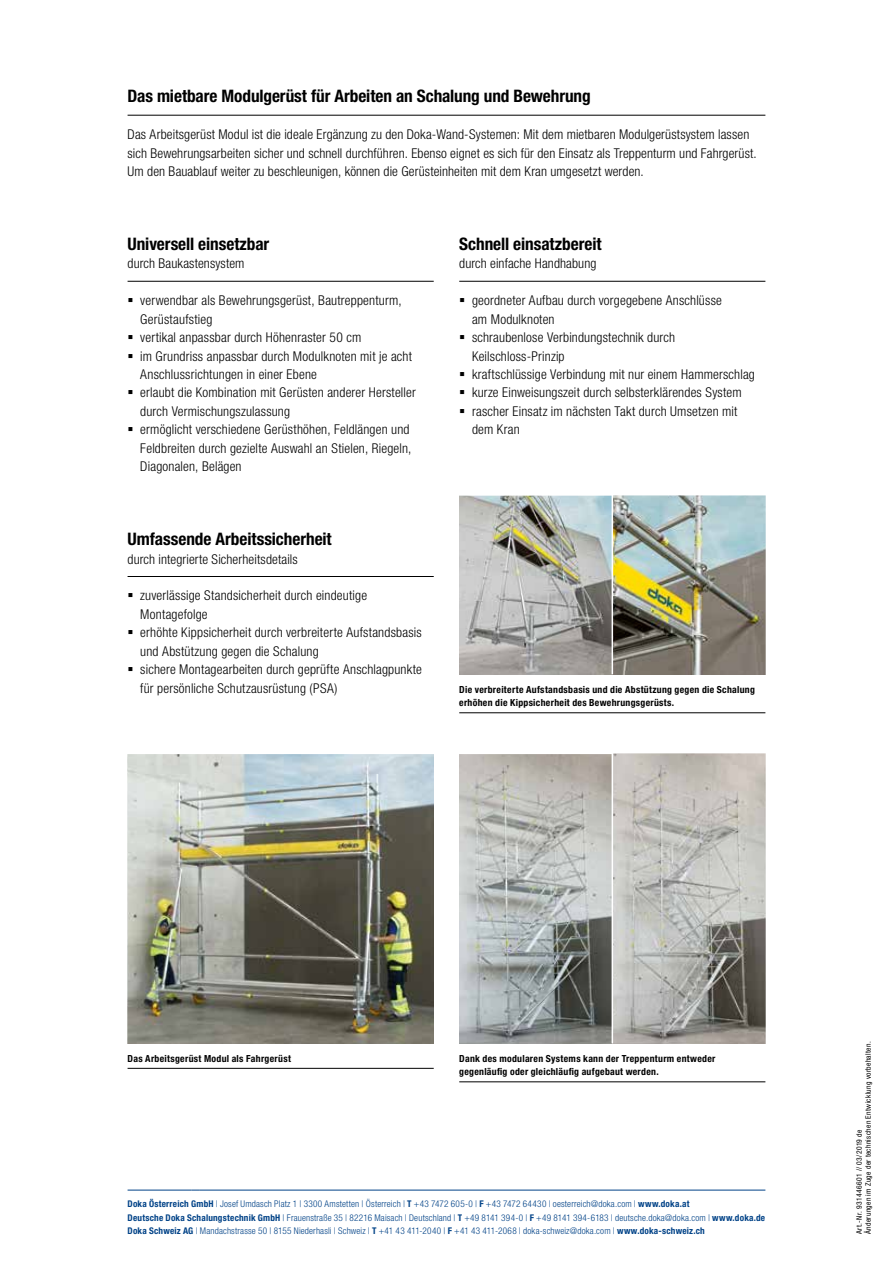
<style>
.page{position:relative;width:893px;height:1263px;background:#fff}
.page>*{position:absolute;margin:0;border:0;box-sizing:border-box;transform-origin:0 0}
.t1{font:700 condensed 17.25px "Helvetica Neue LTW1 G";letter-spacing:-.005em;color:#000}
.t2{font:300 condensed 13.5px/18.5px "Helvetica Neue LTW1 G";letter-spacing:.015em;color:#000}
.t3{font:700 condensed 9.75px/13.5px "Helvetica Neue LTW1 G";letter-spacing:.03em;color:#000}
.t4{font:300 condensed 9.3px/13.5px "Helvetica Neue LTW1 G";letter-spacing:.02em;color:#004287}
.t5{font:condensed 7.5px/9px "Helvetica Neue LTW1 G";letter-spacing:.04em;color:#000}
.s1{font-weight:700}
</style>
<div class="page">
<hr style="left:128px;top:115px;width:637px;height:1px;background:#000">
<hr style="left:128px;top:281px;width:306px;height:1px;background:#000">
<hr style="left:128px;top:576px;width:306px;height:1px;background:#000">
<hr style="left:459px;top:281px;width:306px;height:1px;background:#000">
<hr style="left:459px;top:712px;width:306px;height:1px;background:#000">
<hr style="left:459px;top:1081px;width:306px;height:1px;background:#000">
<hr style="left:128px;top:1068px;width:306px;height:1px;background:#000">
<svg style="left:459px;top:495px;width:153px;height:180px;background:#abada9"></svg>
<svg style="left:459px;top:754px;width:153px;height:290px;background:#a7a9a7"></svg>
<img style="left:127px;top:754px;width:307px;height:290px">
<img style="left:612px;top:495px;width:154px;height:180px">
<svg style="left:612px;top:753px;width:154px;height:291px;background:#b1b0ab"></svg>
<hr style="left:612px;top:490px;width:1px;height:184px;background:#fff">
<hr style="left:612px;top:748px;width:1px;height:295px;background:#fff">
<hr style="left:128px;top:1190px;width:63px;height:1px;background:#004287">
<hr style="left:200px;top:1190px;width:565px;height:1px;background:#004287">
<p class="t1" style="left:128px;top:86px;width:465px">Das mietbare Modulgerüst für Arbeiten an Schalung und Bewehrung</p>
<p class="t2" style="left:128px;top:125px;width:631px">Das Arbeitsgerüst Modul ist die ideale Ergänzung zu den Doka-Wand-Systemen: Mit dem mietbaren Modulgerüstsystem lassen sich Bewehrungsarbeiten sicher und schnell durchführen. Ebenso eignet es sich für den Einsatz als Treppenturm und Fahrgerüst.<br>Um den Bauablauf weiter zu beschleunigen, können die Gerüsteinheiten mit dem Kran umgesetzt werden.</p>
<p class="t1" style="left:128px;top:233px;width:143px">Universell einsetzbar</p>
<p class="t2" style="left:128px;top:254px;width:118px">durch Baukastensystem</p>
<p class="t2" style="left:140px;top:291px;width:277px">verwendbar als Bewehrungsgerüst, Bautreppenturm, Gerüstaufstieg<br>vertikal anpassbar durch Höhenraster 50 cm<br>im Grundriss anpassbar durch Modulknoten mit je acht Anschlussrichtungen in einer Ebene<br>erlaubt die Kombination mit Gerüsten anderer Hersteller durch Vermischungszulassung<br>ermöglicht verschiedene Gerüsthöhen, Feldlängen und Feldbreiten durch gezielte Auswahl an Stielen, Riegeln, Diagonalen, Belägen</p>
<p class="t1" style="left:128px;top:529px;width:206px">Umfassende Arbeitssicherheit</p>
<p class="t2" style="left:128px;top:550px;width:172px">durch integrierte Sicherheitsdetails</p>
<p class="t2" style="left:140px;top:586px;width:283px">zuverlässige Standsicherheit durch eindeutige Montagefolge<br>erhöhte Kippsicherheit durch verbreiterte Aufstandsbasis und Abstützung gegen die Schalung<br>sichere Montagearbeiten durch geprüfte Anschlagpunkte für persönliche Schutzausrüstung (PSA)</p>
<p class="t1" style="left:459px;top:233px;width:144px">Schnell einsatzbereit</p>
<p class="t2" style="left:459px;top:254px;width:139px">durch einfache Handhabung</p>
<p class="t2" style="left:472px;top:291px;width:284px">geordneter Aufbau durch vorgegebene Anschlüsse<br>am Modulknoten<br>schraubenlose Verbindungstechnik durch Keilschloss-Prinzip<br>kraftschlüssige Verbindung mit nur einem Hammerschlag kurze Einweisungszeit durch selbsterklärendes System rascher Einsatz im nächsten Takt durch Umsetzen mit dem Kran</p>
<p class="t3" style="left:459px;top:682px;width:297px">Die verbreiterte Aufstandsbasis und die Abstützung gegen die Schalung erhöhen die Kippsicherheit des Bewehrungsgerüsts.</p>
<p class="t3" style="left:128px;top:1051px;width:165px">Das Arbeitsgerüst Modul als Fahrgerüst</p>
<p class="t3" style="left:459px;top:1051px;width:258px">Dank des modularen Systems kann der Treppenturm entweder gegenläufig oder gleichläufig aufgebaut werden.</p>
<p class="t4" style="left:128px;top:1197px;width:639px"><span class="s1">Doka Österreich GmbH</span> | Josef Umdasch Platz 1 | 3300 Amstetten | Österreich | <span class="s1">T</span> +43 7472 605-0 | <span class="s1">F</span> +43 7472 64430 | oesterreich@doka.com | <span class="s1">www.doka.at<br>Deutsche Doka Schalungstechnik GmbH</span> | Frauenstraße 35 | 82216 Maisach | Deutschland | <span class="s1">T</span> +49 8141 394-0 | <span class="s1">F</span> +49 8141 394-6183 | deutsche.doka@doka.com | <span class="s1">www.doka.de<br>Doka Schweiz AG</span> | Mandachstrasse 50 | 8155 Niederhasli | Schweiz | <span class="s1">T</span> +41 43 411-2040 | <span class="s1">F</span> +41 43 411-2068 | doka-schweiz@doka.com | <span class="s1">www.doka-schweiz.ch</span></p>
<p class="t5" style="left:855px;top:1234px;width:194px;rotate:-90deg">Art.-Nr. 931446601 // 03/2019 de<br>Änderungen im Zuge der technischen Entwicklung vorbehalten.</p>
</div>
